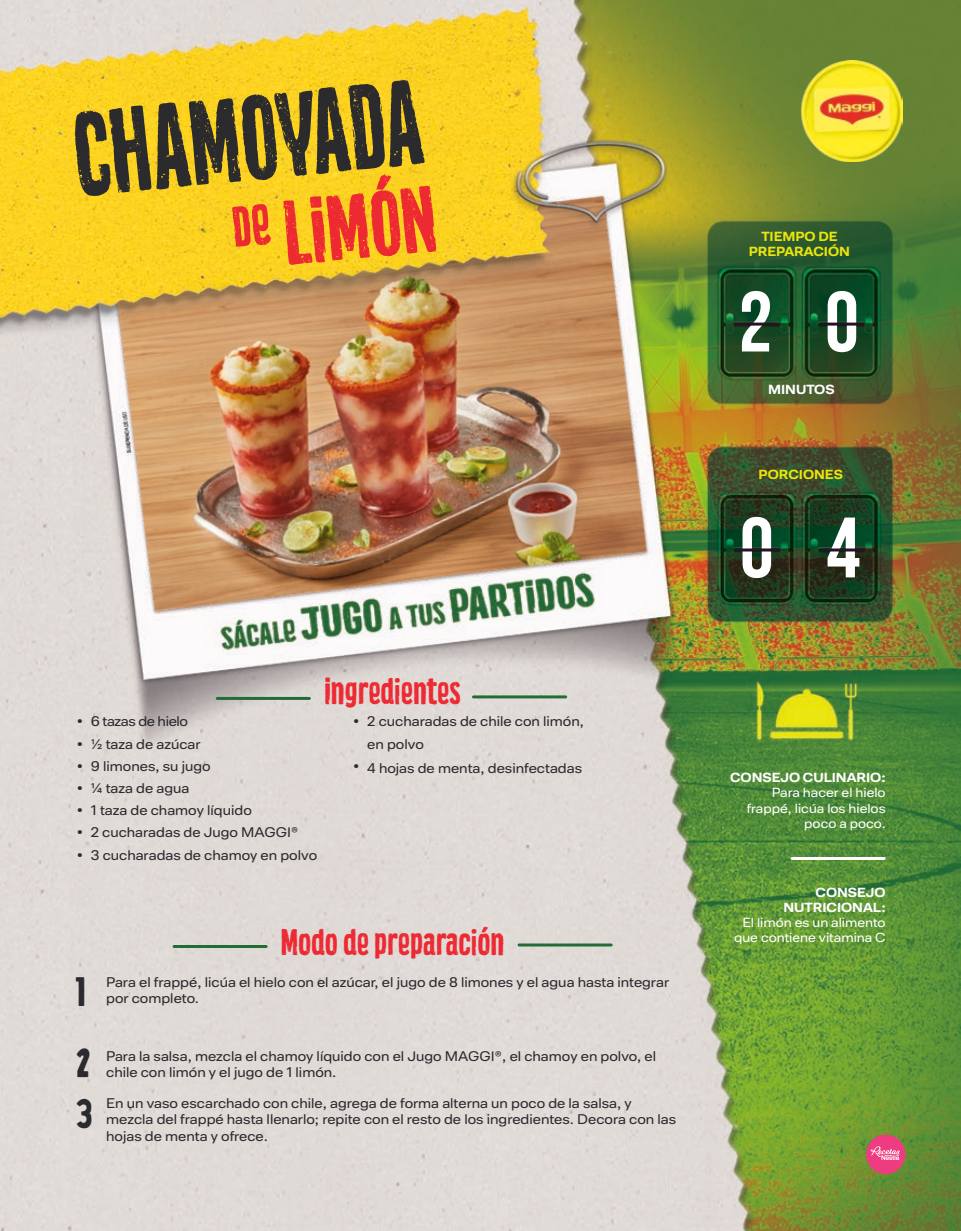
<style>
.page{position:relative;width:961px;height:1231px;background:#fff}
.page>*{position:absolute;margin:0;border:0;box-sizing:border-box;transform-origin:0 0}
.t1{font:111px "Kitchen Cupboard Crafted";color:#2b2b2e;scale:.91 1}
.t2{font:85.5px "Kitchen Cupboard Crafted";color:#ed2932}
.t3{font:700 85.5px "Bebas Neue";color:#fff}
.t4{font:36px/70.9px "Cookit";color:#2b2a2e;scale:1.25 1}
.t5{font:36px "Cookit";color:#2b2a2e}
.t6{font:34.5px "Kitchen Cupboard Crafted";color:#ed2932}
.t7{font:13.5px/22.2px "Maggi Sans";color:#2b2a2e}
.t8{font:700 13.5px/22.2px "Maggi Sans";color:#2b2a2e;text-align:justify}
.t9{font:12.75px/15.3px "Maggi Sans";color:#fff;text-align:right}
.t10{font:700 12.75px/15.3px "Maggi Sans";color:#fff;text-align:right}
.t11{font:700 12.75px/15px "Maggi Sans";color:#ebe50c;text-align:center}
</style>
<div class="page">
<img style="left:0;top:0;width:961px;height:1231px">
<div style="left:866px;top:1134px;width:39px;height:40px;background:#ef3c81;border-radius:50%"></div>
<svg style="left:870px;top:1146px;width:30px;height:14px"></svg>
<hr style="left:792px;top:857px;width:92px;height:3px;background:#fff">
<hr style="left:473px;top:695px;width:92px;height:3px;background:#226d36">
<hr style="left:519px;top:943px;width:92px;height:3px;background:#226d36">
<hr style="left:217px;top:697px;width:92px;height:3px;background:#226d36">
<hr style="left:174px;top:945px;width:92px;height:3px;background:#226d36">
<hr style="left:734px;top:322px;width:42px;height:3px;background:#261326">
<hr style="left:736px;top:548px;width:41px;height:3px;background:#261326">
<hr style="left:821px;top:322px;width:41px;height:3px;background:#261326">
<hr style="left:822px;top:548px;width:42px;height:3px;background:#261326">
<img style="left:798px;top:60px;width:104px;height:102px">
<h1 class="t1" style="left:66px;top:90px;width:386px;rotate:-6deg">CHAMOYADA</h1>
<h2 class="t2" style="left:229px;top:185px;width:205px;rotate:-5deg"><sup>DE</sup> LIMÓN</h2>
<p class="t8" style="left:77px;top:711px;width:7px">• • • • • • •</p>
<p class="t7" style="left:91px;top:711px;width:228px">6 tazas de hielo<br>½ taza de azúcar<br>9 limones, su jugo<br>¼ taza de agua<br>1 taza de chamoy líquido<br>2 cucharadas de Jugo MAGGI®<br>3 cucharadas de chamoy en polvo</p>
<h3 class="t6" style="left:324px;top:670px;width:138px">Ingredientes</h3>
<p class="t8" style="left:353px;top:711px;width:7px">•</p>
<p class="t8" style="left:353px;top:755px;width:7px">•</p>
<p class="t7" style="left:367px;top:711px;width:218px">2 cucharadas de chile con limón, en polvo</p>
<p class="t7" style="left:367px;top:757px;width:216px">4 hojas de menta, desinfectadas</p>
<h3 class="t4" style="left:75px;top:955px;width:14px">1<br>2</h3>
<h3 class="t5" style="left:76px;top:1090px;width:18px">3</h3>
<h3 class="t6" style="left:281px;top:921px;width:225px">Modo de preparación</h3>
<p class="t7" style="left:106px;top:974px;width:564px;line-height:16.2px">Para el frappé, licúa el hielo con el azúcar, el jugo de 8 limones y el agua hasta integrar por completo.</p>
<p class="t7" style="left:106px;top:1048px;width:551px;line-height:16.2px">Para la salsa, mezcla el chamoy líquido con el Jugo MAGGI®, el chamoy en polvo, el chile con limón y el jugo de 1 limón.</p>
<p class="t7" style="left:106px;top:1095px;width:571px;line-height:16.2px">En un vaso escarchado con chile, agrega de forma alterna un poco de la salsa, y mezcla del frappé hasta llenarlo; repite con el resto de los ingredientes. Decora con las hojas de menta y ofrece.</p>
<p class="t11" style="left:748px;top:229px;width:103px">TIEMPO DE<br>PREPARACIÓN</p>
<h2 class="t3" style="left:738px;top:275px;width:35px">2</h2>
<h2 class="t3" style="left:825px;top:275px;width:35px">0</h2>
<p class="t10" style="left:768px;top:382px;width:68px">MINUTOS</p>
<p class="t11" style="left:758px;top:468px;width:86px">PORCIONES</p>
<h2 class="t3" style="left:740px;top:501px;width:35px">0</h2>
<h2 class="t3" style="left:826px;top:501px;width:35px">4</h2>
<p class="t10" style="left:730px;top:770px;width:157px">CONSEJO CULINARIO:</p>
<p class="t9" style="left:747px;top:785px;width:140px">Para hacer el hielo frappé, licúa los hielos poco a poco.</p>
<p class="t10" style="left:783px;top:884px;width:104px">CONSEJO<br>NUTRICIONAL:</p>
<p class="t9" style="left:734px;top:915px;width:153px">El limón es un alimento que contiene vitamina C</p>
</div>
